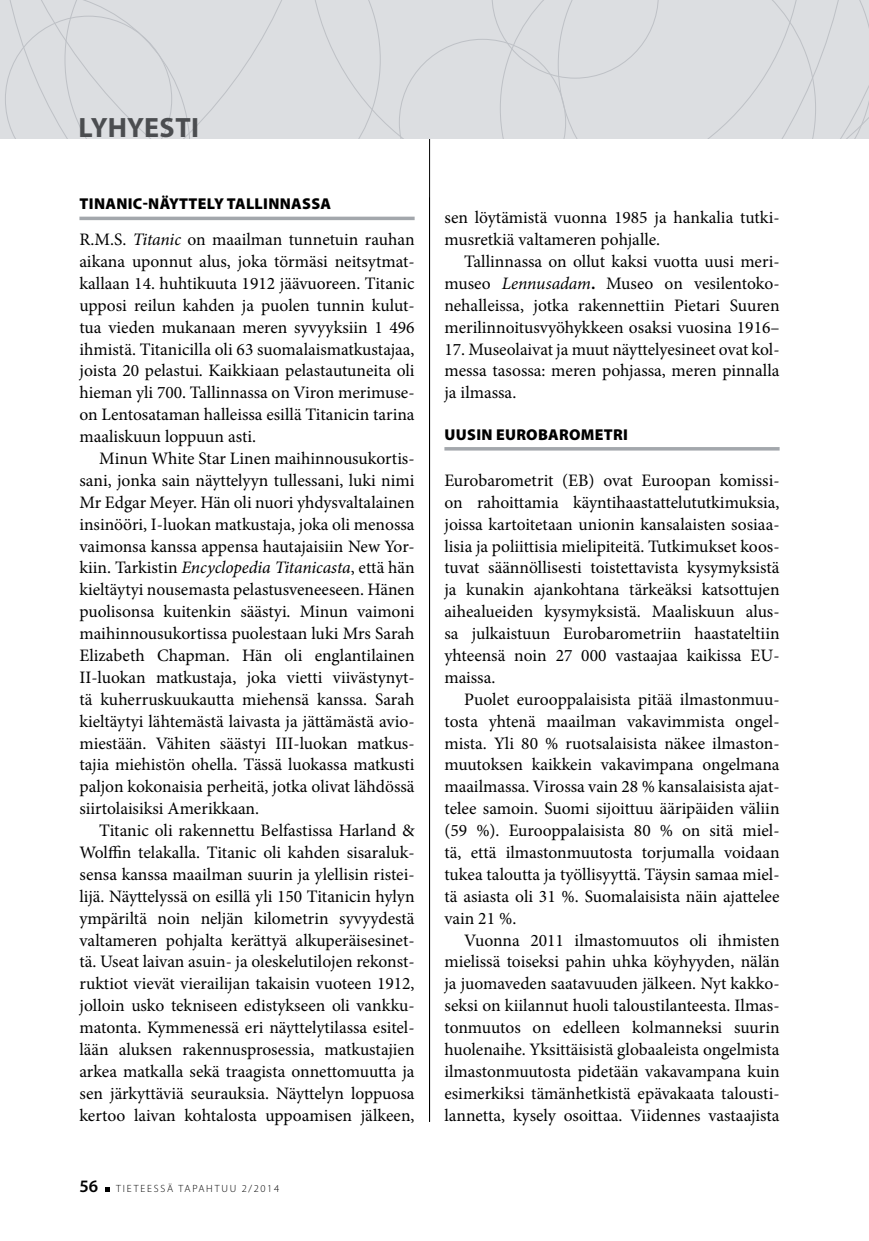
<style>
.page{position:relative;width:869px;height:1241px;background:#fff}
.page>*{position:absolute;margin:0;border:0;box-sizing:border-box;transform-origin:0 0}
.t1{font:700 28px "Myriad Pro";color:#4b4d50}
.t2{font:17.5px/21.9px "Minion Pro";color:#000;text-align:justify}
.t3{font:600 17.5px "Myriad Pro";color:#000}
.t4{font:900 15.75px "Myriad Pro";letter-spacing:.02em;color:#000}
.t5{font:300 10.5px "Myriad Pro";letter-spacing:.17em;color:#000}
.s1{font-style:italic}
.s2{font-weight:700}
</style>
<div class="page">
<hr style="left:429px;top:101px;width:1px;height:1020px;background:#000">
<svg style="left:105px;top:1187px;width:5px;height:4px"></svg>
<div style="left:380px;top:0;width:19px;height:139px;background:#dcdee1"></div>
<div style="left:815px;top:0;width:53px;height:139px;background:#dcdee1"></div>
<div style="left:658px;top:0;width:157px;height:139px;background:#dcdee1"></div>
<div style="left:399px;top:0;width:259px;height:139px;background:#dcdee1"></div>
<div style="left:0;top:0;width:64px;height:139px;background:#dcdee1"></div>
<div style="left:64px;top:0;width:316px;height:139px;background:#dcdee1"></div>
<svg style="left:79px;top:216px;width:335px;height:4px"></svg>
<hr style="left:444px;top:447px;width:335px;height:3px;background:#a3a7ac">
<h1 class="t1" style="left:78px;top:109px;width:122px">LYHYESTI</h1>
<p class="t4" style="left:80px;top:193px;width:253px">TINANIC-NÄYTTELY TALLINNASSA</p>
<p class="t2" style="left:79px;top:228px;width:336px">R.M.S. <span class="s1">Titanic</span> on maailman tunnetuin rauhan aikana uponnut alus, joka törmäsi neitsytmat&shy;kallaan 14. huhtikuuta 1912 jäävuoreen. Titanic upposi reilun kahden ja puolen tunnin kulut&shy;tua vieden mukanaan meren syvyyksiin 1 496 ihmistä. Titanicilla oli 63 suomalaismatkustajaa, joista 20 pelastui. Kaikkiaan pelastautuneita oli hieman yli 700. Tallinnassa on Viron merimuse&shy;on Lentosataman halleissa esillä Titanicin tarina maaliskuun loppuun asti.</p>
<p class="t2" style="left:79px;top:447px;width:336px;text-indent:20px">Minun White Star Linen maihinnousukortis&shy;sani, jonka sain näyttelyyn tullessani, luki nimi Mr Edgar Meyer. Hän oli nuori yhdysvaltalainen insinööri, I-luokan matkustaja, joka oli menossa vaimonsa kanssa appensa hautajaisiin New Yor&shy;kiin. Tarkistin <span class="s1">Encyclopedia Titanicasta</span>, että hän kieltäytyi nousemasta pelastusveneeseen. Hänen puolisonsa kuitenkin säästyi. Minun vaimoni maihinnousukortissa puolestaan luki Mrs Sarah Elizabeth Chapman. Hän oli englantilainen II-luokan matkustaja, joka vietti viivästynyt&shy;tä kuherruskuukautta miehensä kanssa. Sarah kieltäytyi lähtemästä laivasta ja jättämästä avio&shy;miestään. Vähiten säästyi III-luokan matkus&shy;tajia miehistön ohella. Tässä luokassa matkusti paljon kokonaisia perheitä, jotka olivat lähdössä siirtolaisiksi Amerikkaan.</p>
<p class="t2" style="left:79px;top:819px;width:336px;text-indent:20px">Titanic oli rakennettu Belfastissa Harland &amp; Wolffin telakalla. Titanic oli kahden sisaraluk&shy;sensa kanssa maailman suurin ja ylellisin ristei&shy;lijä. Näyttelyssä on esillä yli 150 Titanicin hylyn ympäriltä noin neljän kilometrin syvyydestä valtameren pohjalta kerättyä alkuperäisesinet&shy;tä. Useat laivan asuin- ja oleskelutilojen rekonst&shy;ruktiot vievät vierailijan takaisin vuoteen 1912, jolloin usko tekniseen edistykseen oli vankku&shy;matonta. Kymmenessä eri näyttelytilassa esitel&shy;lään aluksen rakennusprosessia, matkustajien arkea matkalla sekä traagista onnettomuutta ja sen järkyttäviä seurauksia. Näyttelyn loppuosa kertoo laivan kohtalosta uppoamisen jälkeen,</p>
<p class="t3" style="left:79px;top:1174px;width:20px">56</p>
<p class="t5" style="left:116px;top:1181px;width:164px">TIETEESSÄ TAPAHTUU 2/2014</p>
<p class="t2" style="left:444px;top:207px;width:336px">sen löytämistä vuonna 1985 ja hankalia tutki&shy;musretkiä valtameren pohjalle.</p>
<p class="t2" style="left:444px;top:250px;width:336px;text-indent:20px">Tallinnassa on ollut kaksi vuotta uusi meri&shy;museo <span class="s1">Lennusadam</span><span class="s2">.</span> Museo on vesilentoko&shy;nehalleissa, jotka rakennettiin Pietari Suuren merilinnoitusvyöhykkeen osaksi vuosina 1916–</p>
<p class="t2" style="left:444px;top:338px;width:336px">17. Museolaivat ja muut näyttelyesineet ovat kol&shy;messa tasossa: meren pohjassa, meren pinnalla ja ilmassa.</p>
<p class="t4" style="left:444px;top:423px;width:185px">UUSIN EUROBAROMETRI</p>
<p class="t2" style="left:444px;top:469px;width:336px">Eurobarometrit (EB) ovat Euroopan komissi&shy;on rahoittamia käyntihaastattelututkimuksia, joissa kartoitetaan unionin kansalaisten sosiaa&shy;lisia ja poliittisia mielipiteitä. Tutkimukset koos&shy;tuvat säännöllisesti toistettavista kysymyksistä ja kunakin ajankohtana tärkeäksi katsottujen aihealueiden kysymyksistä. Maaliskuun alus&shy;sa julkaistuun Eurobarometriin haastateltiin yhteensä noin 27 000 vastaajaa kaikissa EU&shy;maissa.</p>
<p class="t2" style="left:444px;top:688px;width:336px;text-indent:20px">Puolet eurooppalaisista pitää ilmastonmuu&shy;tosta yhtenä maailman vakavimmista ongel&shy;mista. Yli 80 % ruotsalaisista näkee ilmaston&shy;muutoksen kaikkein vakavimpana ongelmana maailmassa. Virossa vain 28 % kansalaisista ajat&shy;telee samoin. Suomi sijoittuu ääripäiden väliin (59 %). Eurooppalaisista 80 % on sitä miel&shy;tä, että ilmastonmuutosta torjumalla voidaan tukea taloutta ja työllisyyttä. Täysin samaa miel&shy;tä asiasta oli 31 %. Suomalaisista näin ajattelee vain 21 %.</p>
<p class="t2" style="left:444px;top:928px;width:336px;text-indent:20px">Vuonna 2011 ilmastomuutos oli ihmisten mielissä toiseksi pahin uhka köyhyyden, nälän ja juomaveden saatavuuden jälkeen. Nyt kakko&shy;seksi on kiilannut huoli taloustilanteesta. Ilmas&shy;tonmuutos on edelleen kolmanneksi suurin huolenaihe. Yksittäisistä globaaleista ongelmista ilmastonmuutosta pidetään vakavampana kuin esimerkiksi tämänhetkistä epävakaata talousti&shy;lannetta, kysely osoittaa. Viidennes vastaajista</p>
</div>
